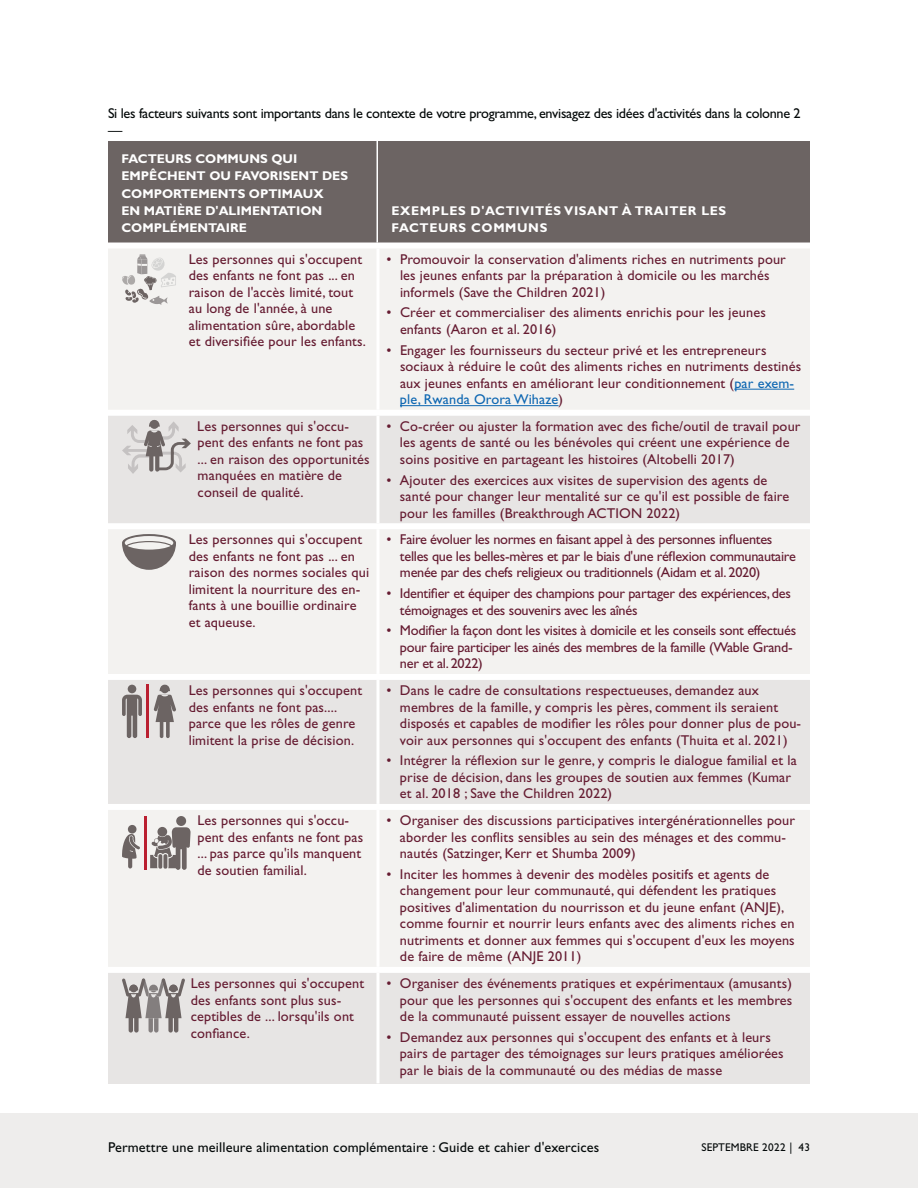
<style>
.page{position:relative;width:918px;height:1188px;background:#fff}
.page>*{position:absolute;margin:0;border:0;box-sizing:border-box;transform-origin:0 0}
.t1{font:14.25px/16.5px "Gill Sans Std";letter-spacing:.01em;color:#651b31}
.t2{font:14.25px/16.5px "Gill Sans Std";letter-spacing:-.02em;color:#651b31}
.t3{font:14.25px/17.1px "Gill Sans Std";letter-spacing:-.02em;color:#040909}
.t4{font:14.25px "Gill Sans Std";letter-spacing:.01em;color:#040909}
.t5{font:700 12.75px/17.2px "Gill Sans Std";color:#fff}
.t6{font:700 12.75px/17.2px "Gill Sans Std";letter-spacing:.05em;color:#fff}
.t7{font:11.25px "Gill Sans Std";letter-spacing:.01em;color:#040909}
.s1{color:#0e67b2}
</style>
<div class="page">
<div style="left:0;top:1114px;width:918px;height:74px;background:#eeedec"></div>
<div style="left:378px;top:246px;width:432px;height:167px;background:#f3f2f0"></div>
<div style="left:378px;top:526px;width:432px;height:151px;background:#f3f2f0"></div>
<div style="left:378px;top:807px;width:432px;height:163px;background:#f3f2f0"></div>
<hr style="left:734px;top:389px;width:60px;height:1px;background:#0e67b2">
<hr style="left:400px;top:405px;width:159px;height:1px;background:#0e67b2">
<div style="left:108px;top:141px;width:270px;height:105px;background:#6c6463"></div>
<svg style="left:376px;top:141px;width:2px;height:102px"></svg>
<div style="left:378px;top:141px;width:432px;height:105px;background:#6c6463"></div>
<div style="left:108px;top:246px;width:270px;height:167px;background:#f3f2f0"></div>
<div style="left:108px;top:526px;width:270px;height:151px;background:#f3f2f0"></div>
<div style="left:108px;top:807px;width:270px;height:163px;background:#f3f2f0"></div>
<div style="left:108px;top:413px;width:270px;height:113px;background:#e7e5e4"></div>
<div style="left:378px;top:413px;width:432px;height:113px;background:#e7e5e4"></div>
<div style="left:108px;top:677px;width:270px;height:130px;background:#e7e5e4"></div>
<div style="left:378px;top:677px;width:432px;height:130px;background:#e7e5e4"></div>
<div style="left:108px;top:970px;width:270px;height:113px;background:#e7e5e4"></div>
<div style="left:378px;top:970px;width:432px;height:113px;background:#e7e5e4"></div>
<hr style="left:376px;top:249px;width:4px;height:161px;background:#fff">
<hr style="left:376px;top:416px;width:4px;height:107px;background:#f9f8f8">
<hr style="left:376px;top:529px;width:4px;height:145px;background:#fff">
<hr style="left:376px;top:680px;width:4px;height:124px;background:#f8f7f7">
<hr style="left:376px;top:810px;width:4px;height:157px;background:#fff">
<hr style="left:376px;top:973px;width:4px;height:110px;background:#f9f8f8">
<div style="left:108px;top:243px;width:702px;height:6px;background:#fff"></div>
<div style="left:108px;top:410px;width:702px;height:6px;background:#fff"></div>
<div style="left:108px;top:523px;width:702px;height:6px;background:#fff"></div>
<div style="left:108px;top:674px;width:702px;height:6px;background:#fff"></div>
<div style="left:108px;top:804px;width:702px;height:6px;background:#fff"></div>
<div style="left:108px;top:967px;width:702px;height:6px;background:#fff"></div>
<svg style="left:122px;top:254px;width:54px;height:51px"></svg>
<svg style="left:122px;top:420px;width:69px;height:54px"></svg>
<svg style="left:122px;top:534px;width:54px;height:36px"></svg>
<svg style="left:154px;top:685px;width:22px;height:53px"></svg>
<div style="left:128px;top:685px;width:8px;height:8px;background:#6c6463;border-radius:50%"></div>
<svg style="left:122px;top:695px;width:20px;height:43px"></svg>
<hr style="left:146px;top:684px;width:3px;height:54px;background:#ba1f30">
<svg style="left:150px;top:827px;width:41px;height:43px"></svg>
<div style="left:176px;top:816px;width:10px;height:10px;background:#6c6463;border-radius:50%"></div>
<svg style="left:122px;top:825px;width:18px;height:44px"></svg>
<hr style="left:144px;top:816px;width:3px;height:54px;background:#ba1f30">
<svg style="left:122px;top:979px;width:63px;height:54px"></svg>
<p class="t3" style="left:108px;top:106px;width:694px">Si les facteurs suivants sont importants dans le contexte de votre programme, envisagez des idées d'activités dans la colonne 2 —</p>
<p class="t5" style="left:122px;top:151px;width:228px">FACTEURS COMMUNS QUI<br>EMPÊCHENT OU FAVORISENT DES<br>COMPORTEMENTS OPTIMAUX<br>EN MATIÈRE D'ALIMENTATION<br>COMPLÉMENTAIRE</p>
<p class="t6" style="left:391px;top:203px;width:336px">EXEMPLES D'ACTIVITÉS VISANT À TRAITER LES<br>FACTEURS COMMUNS</p>
<p class="t1" style="left:189px;top:252px;width:179px">Les personnes qui s'occupent des enfants ne font pas ... en raison de l'accès limité, tout au long de l'année, à une alimentation sûre, abordable et diversifiée pour les enfants.</p>
<p class="t1" style="left:400px;top:252px;width:387px;text-indent:-13px">• Promouvoir la conservation d'aliments riches en nutriments pour les jeunes enfants par la préparation à domicile ou les marchés informels (Save the Children 2021)</p>
<p class="t1" style="left:400px;top:306px;width:367px;text-indent:-13px">• Créer et commercialiser des aliments enrichis pour les jeunes enfants (Aaron et al. 2016)</p>
<p class="t1" style="left:400px;top:343px;width:403px;text-indent:-13px">• Engager les fournisseurs du secteur privé et les entrepreneurs sociaux à réduire le coût des aliments riches en nutriments destinés aux jeunes enfants en améliorant leur conditionnement (<span class="s1">par exem&shy;ple, Rwanda Orora Wihaze</span>)</p>
<p class="t1" style="left:197px;top:419px;width:174px">Les personnes qui s'occu&shy;pent des enfants ne font pas ... en raison des opportunités manquées en matière de conseil de qualité.</p>
<p class="t1" style="left:400px;top:419px;width:402px;text-indent:-13px">• Co-créer ou ajuster la formation avec des fiche/outil de travail pour les agents de santé ou les bénévoles qui créent une expérience de soins positive en partageant les histoires (Altobelli 2017)</p>
<p class="t1" style="left:400px;top:473px;width:391px;text-indent:-13px">• Ajouter des exercices aux visites de supervision des agents de santé pour changer leur mentalité sur ce qu'il est possible de faire pour les familles (Breakthrough ACTION 2022)</p>
<p class="t1" style="left:189px;top:533px;width:182px">Les personnes qui s'occupent des enfants ne font pas ... en raison des normes sociales qui limitent la nourriture des en&shy;fants à une bouillie ordinaire et aqueuse.</p>
<p class="t2" style="left:400px;top:533px;width:397px;text-indent:-13px">• Faire évoluer les normes en faisant appel à des personnes influentes telles que les belles-mères et par le biais d'une réflexion communautaire menée par des chefs religieux ou traditionnels (Aidam et al. 2020)</p>
<p class="t2" style="left:400px;top:587px;width:392px;text-indent:-13px">• Identifier et équiper des champions pour partager des expériences, des témoignages et des souvenirs avec les aînés</p>
<p class="t2" style="left:400px;top:624px;width:398px;text-indent:-13px">• Modifier la façon dont les visites à domicile et les conseils sont effectués pour faire participer les ainés des membres de la famille (Wable Grand&shy;ner et al. 2022)</p>
<p class="t1" style="left:189px;top:684px;width:175px">Les personnes qui s'occupent des enfants ne font pas.... parce que les rôles de genre limitent la prise de décision.</p>
<p class="t1" style="left:400px;top:684px;width:403px;text-indent:-13px">• Dans le cadre de consultations respectueuses, demandez aux membres de la famille, y compris les pères, comment ils seraient disposés et capables de modifier les rôles pour donner plus de pou&shy;voir aux personnes qui s'occupent des enfants (Thuita et al. 2021)</p>
<p class="t1" style="left:400px;top:754px;width:398px;text-indent:-13px">• Intégrer la réflexion sur le genre, y compris le dialogue familial et la prise de décision, dans les groupes de soutien aux femmes (Kumar et al. 2018 ; Save the Children 2022)</p>
<p class="t1" style="left:197px;top:814px;width:167px">Les personnes qui s'occu&shy;pent des enfants ne font pas ... pas parce qu'ils manquent de soutien familial.</p>
<p class="t1" style="left:400px;top:814px;width:397px;text-indent:-13px">• Organiser des discussions participatives intergénérationnelles pour aborder les conflits sensibles au sein des ménages et des commu&shy;nautés (Satzinger, Kerr et Shumba 2009)</p>
<p class="t1" style="left:400px;top:867px;width:396px;text-indent:-13px">• Inciter les hommes à devenir des modèles positifs et agents de changement pour leur communauté, qui défendent les pratiques positives d'alimentation du nourrisson et du jeune enfant (ANJE), comme fournir et nourrir leurs enfants avec des aliments riches en nutriments et donner aux femmes qui s'occupent d'eux les moyens de faire de même (ANJE 2011)</p>
<p class="t1" style="left:191px;top:977px;width:175px">Les personnes qui s'occupent des enfants sont plus sus&shy;ceptibles de ... lorsqu'ils ont confiance.</p>
<p class="t1" style="left:400px;top:977px;width:394px;text-align:justify;text-indent:-13px">• Organiser des événements pratiques et expérimentaux (amusants) pour que les personnes qui s'occupent des enfants et les membres de la communauté puissent essayer de nouvelles actions</p>
<p class="t1" style="left:400px;top:1030px;width:385px;text-indent:-13px">• Demandez aux personnes qui s'occupent des enfants et à leurs pairs de partager des témoignages sur leurs pratiques améliorées par le biais de la communauté ou des médias de masse</p>
<p class="t4" style="left:108px;top:1142px;width:493px">Permettre une meilleure alimentation complémentaire : Guide et cahier d'exercices</p>
<p class="t7" style="left:701px;top:1143px;width:110px">SEPTEMBRE 2022 | 43</p>
</div>
